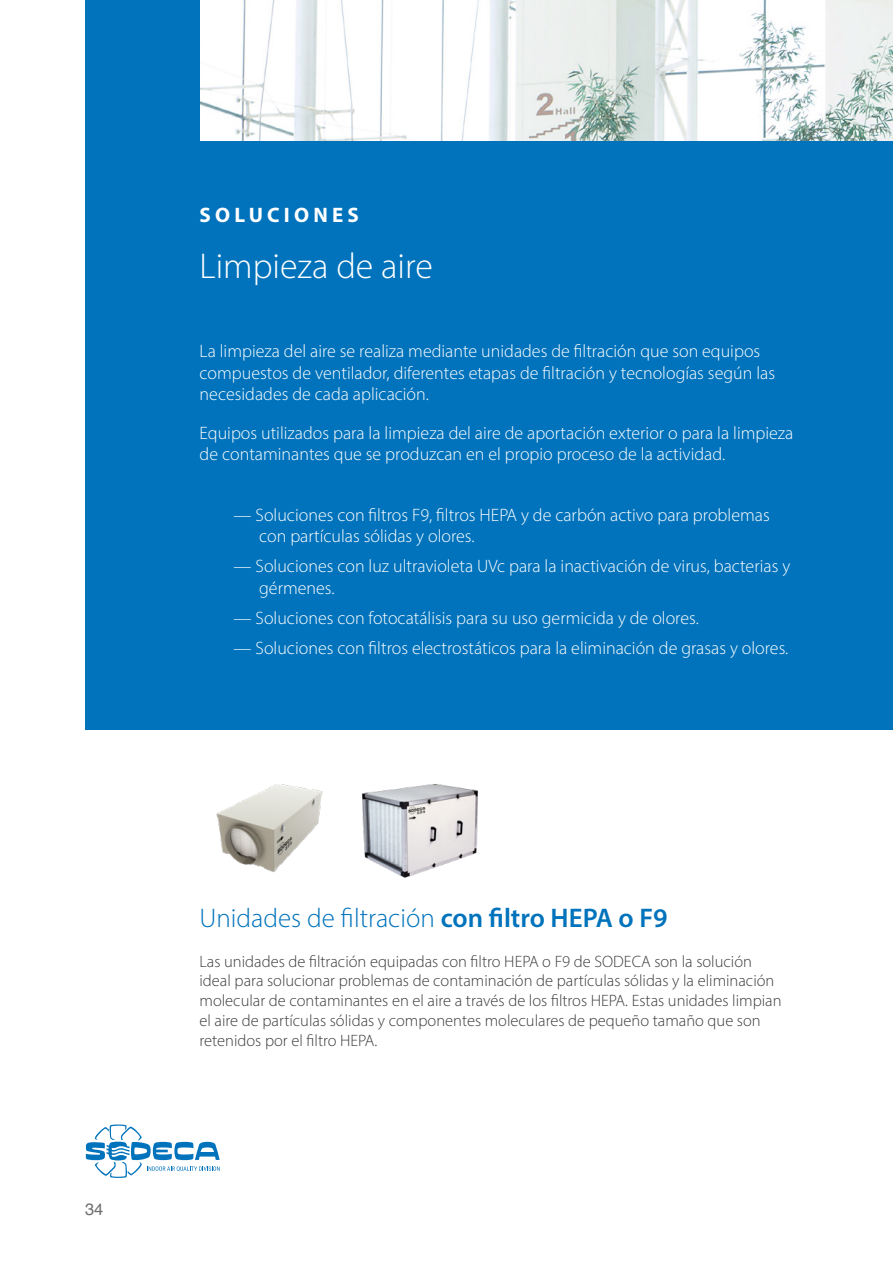
<style>
.page{position:relative;width:893px;height:1263px;background:#fff}
.page>*{position:absolute;margin:0;border:0;box-sizing:border-box;transform-origin:0 0}
.t1{font:300 36px "Myriad Pro";color:#fff}
.t2{font:300 27px "Myriad Pro";color:#0073bc}
.t3{font:700 21px "Myriad Pro";letter-spacing:.2em;color:#fff}
.t4{font:300 18px/21.6px "Myriad Pro";color:#fff}
.t5{font:300 16.5px/19.8px "Myriad Pro";color:#3c3c3b}
.t6{font:16.5px "Helvetica";color:#706f6f}
.s1{font-weight:600}
</style>
<div class="page">
<img style="left:200px;top:0;width:693px;height:141px">
<div style="left:85px;top:0;width:115px;height:705px;background:#0073bc"></div>
<div style="left:85px;top:141px;width:808px;height:589px;background:#0073bc"></div>
<img style="left:216px;top:784px;width:107px;height:89px">
<img style="left:362px;top:784px;width:116px;height:94px">
<svg style="left:85px;top:1124px;width:135px;height:54px"></svg>
<p class="t3" style="left:200px;top:201px;width:161px">SOLUCIONES</p>
<h1 class="t1" style="left:200px;top:244px;width:235px">Limpieza de aire</h1>
<p class="t4" style="left:200px;top:340px;width:577px">La limpieza del aire se realiza mediante unidades de filtración que son equipos compuestos de ventilador, diferentes etapas de filtración y tecnologías según las necesidades de cada aplicación.</p>
<p class="t4" style="left:200px;top:422px;width:595px">Equipos utilizados para la limpieza del aire de aportación exterior o para la limpieza de contaminantes que se produzcan en el propio proceso de la actividad.</p>
<p class="t4" style="left:259px;top:504px;width:512px;text-indent:-26px">— Soluciones con filtros F9, filtros HEPA y de carbón activo para problemas con partículas sólidas y olores.</p>
<p class="t4" style="left:259px;top:555px;width:533px;text-indent:-26px">— Soluciones con luz ultravioleta UVc para la inactivación de virus, bacterias y gérmenes.</p>
<p class="t4" style="left:234px;top:607px;width:467px">— Soluciones con fotocatálisis para su uso germicida y de olores.</p>
<p class="t4" style="left:234px;top:637px;width:556px">— Soluciones con filtros electrostáticos para la eliminación de grasas y olores.</p>
<p class="t6" style="left:85px;top:1196px;width:20px">34</p>
<h2 class="t2" style="left:200px;top:902px;width:470px">Unidades de filtración <span class="s1">con filtro HEPA o F9</span></h2>
<p class="t5" style="left:200px;top:951px;width:583px">Las unidades de filtración equipadas con filtro HEPA o F9 de SODECA son la solución ideal para solucionar problemas de contaminación de partículas sólidas y la eliminación molecular de contaminantes en el aire a través de los filtros HEPA. Estas unidades limpian el aire de partículas sólidas y componentes moleculares de pequeño tamaño que son retenidos por el filtro HEPA.</p>
</div>
